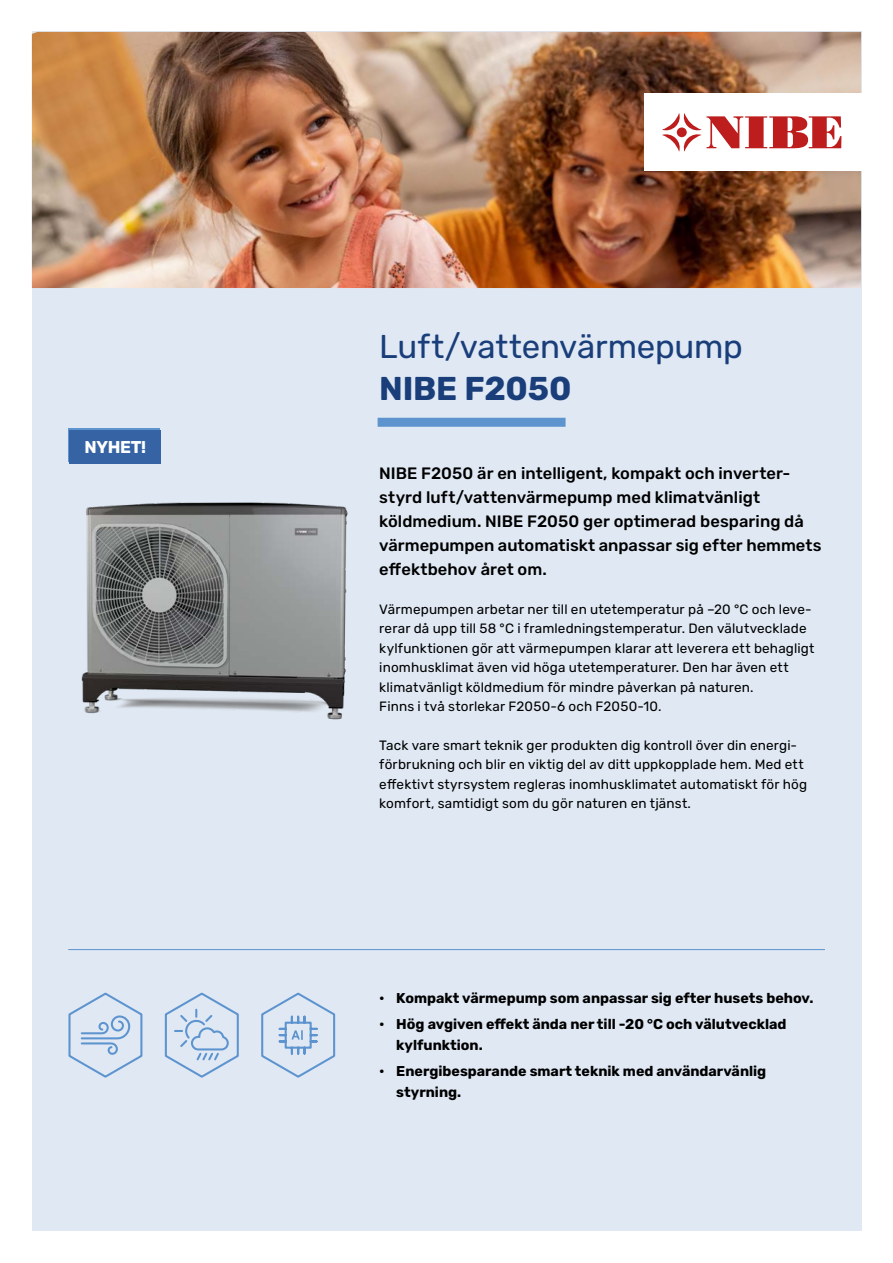
<style>
.page{position:relative;width:893px;height:1263px;background:#fff}
.page>*{position:absolute;margin:0;border:0;box-sizing:border-box;transform-origin:0 0}
.t1{font:33px "Rubik";letter-spacing:-.005em;color:#1a3e7a}
.t2{font:700 33px "Rubik";letter-spacing:-.005em;color:#1a3e7a}
.t3{font:700 17.1px "Rubik";letter-spacing:-.015em;color:#fff}
.t4{font:500 16.5px/24px "Rubik";letter-spacing:.005em;color:#000}
.t5{font:700 14.25px/21.3px "Rubik";color:#000}
.t6{font:13.5px/19.5px "Rubik";letter-spacing:.01em;color:#000}
</style>
<div class="page">
<div style="left:32px;top:32px;width:829px;height:1199px;background:#dfe8f3"></div>
<img style="left:32px;top:32px;width:829px;height:256px">
<hr style="left:68px;top:949px;width:757px;height:1px;background:#5d94ce">
<div style="left:378px;top:418px;width:188px;height:9px;background:#5d94ce"></div>
<svg style="left:164px;top:992px;width:75px;height:86px"></svg>
<svg style="left:68px;top:992px;width:75px;height:86px"></svg>
<svg style="left:261px;top:992px;width:75px;height:86px"></svg>
<div style="left:644px;top:94px;width:217px;height:77px;background:#fff"></div>
<svg style="left:662px;top:113px;width:179px;height:39px"></svg>
<img style="left:69px;top:462px;width:279px;height:258px">
<svg style="left:68px;top:428px;width:91px;height:34px"></svg>
<div style="left:70px;top:430px;width:91px;height:34px;background:#3563a4"></div>
<p class="t3" style="left:84px;top:438px;width:63px">NYHET!</p>
<h1 class="t1" style="left:379px;top:328px;width:365px">Luft/vattenvärmepump</h1>
<h1 class="t2" style="left:379px;top:370px;width:194px">NIBE F2050</h1>
<p class="t4" style="left:379px;top:462px;width:444px">NIBE F2050 är en intelligent, kompakt och inverter&shy;styrd luft/vattenvärmepump med klimatvänligt köldmedium. NIBE F2050 ger optimerad besparing då värmepumpen automatiskt anpassar sig efter hemmets effektbehov året om.</p>
<p class="t6" style="left:379px;top:599px;width:437px">Värmepumpen arbetar ner till en utetemperatur på –20 °C och leve&shy;rerar då upp till 58 °C i framledningstemperatur. Den välutvecklade kylfunktionen gör att värmepumpen klarar att leverera ett behagligt inomhusklimat även vid höga utetemperaturer. Den har även ett klimatvänligt köldmedium för mindre påverkan på naturen.<br>Finns i två storlekar F2050-6 och F2050-10.</p>
<p class="t6" style="left:379px;top:736px;width:429px">Tack vare smart teknik ger produkten dig kontroll över din energi&shy;förbrukning och blir en viktig del av ditt uppkopplade hem. Med ett effektivt styrsystem regleras inomhusklimatet automatiskt för hög komfort, samtidigt som du gör naturen en tjänst.</p>
<p class="t5" style="left:379px;top:988px;width:436px">• Kompakt värmepump som anpassar sig efter husets behov.</p>
<p class="t5" style="left:396px;top:1014px;width:392px;text-indent:-17px">• Hög avgiven effekt ända ner till -20 °C och välutvecklad kylfunktion.</p>
<p class="t5" style="left:396px;top:1061px;width:372px;text-indent:-17px">• Energibesparande smart teknik med användarvänlig styrning.</p>
</div>
